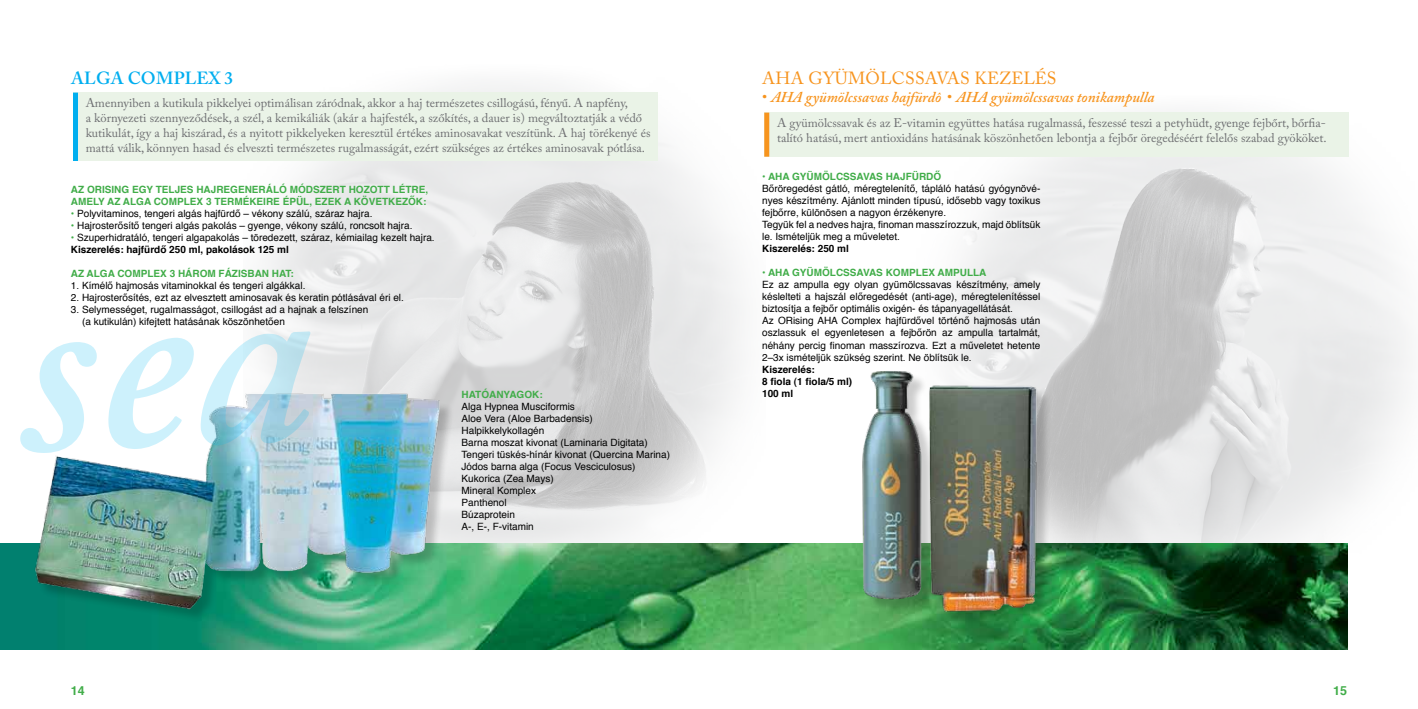
<style>
.page{position:relative;width:1418px;height:709px;background:#fff}
.page>*{position:absolute;margin:0;border:0;box-sizing:border-box;transform-origin:0 0}
.t1{font:17.5px "Adobe Caslon Pro";letter-spacing:.015em;color:#f7941e}
.t2{font:600 17.5px "Adobe Caslon Pro";letter-spacing:.015em;color:#00aeef}
.t3{font:italic 600 15px "Adobe Caslon Pro";color:#f7941e}
.t4{font:12.5px/15px "Adobe Caslon Pro";color:#6d6e71}
.t5{font:700 12.5px "Helvetica";color:#41ad49}
.t6{font:10px/12px "Helvetica";color:#000}
.t7{font:700 10px "Helvetica";color:#41ad49}
.t8{font:700 10px/12px "Helvetica";color:#000}
.s1{font-weight:400;font-style:normal}
.s2{font-weight:700;color:#41ad49}
.s3{font-weight:700}
</style>
<div class="page">
<img style="left:901px;top:112px;width:507px;height:495px">
<img style="left:244px;top:84px;width:522px;height:444px">
<div style="left:73px;top:93px;width:585px;height:68px;background:#eaf3e7"></div>
<div style="left:764px;top:113px;width:585px;height:44px;background:#eaf3e7"></div>
<div style="left:73px;top:93px;width:5px;height:68px;background:#00aeef"></div>
<div style="left:764px;top:113px;width:5px;height:44px;background:#f7941e"></div>
<img style="left:0;top:543px;width:1346px;height:106px">
<img style="left:829px;top:353px;width:228px;height:271px">
<div style="left:37px;top:395px;width:417px;height:228px;background:#000;opacity:.2"></div>
<img style="left:25px;top:365px;width:602px;height:248px">
<svg style="left:25px;top:331px;width:290px;height:123px"></svg>
<h1 class="t2" style="left:71px;top:67px;width:164px">ALGA COMPLEX 3</h1>
<h1 class="t1" style="left:762px;top:67px;width:130px">AHA gyüm ölcssavas</h1>
<h1 class="t1" style="left:974px;top:67px;width:80px">kezelés</h1>
<h2 class="t3" style="left:762px;top:88px;width:394px"><span class="s1">•</span> AHA gyümölcssavas hajfürdô <span class="s1">•</span> AHA gyümölcssavas tonikampulla</h2>
<p class="t4" style="left:86px;top:95px;width:566px">Amennyiben a kutikula pikkelyei optimálisan záródnak, akkor a haj természetes csillogású, fényű. A napfény,<br>a környezeti szennyeződések, a szél, a kemikáliák (akár a hajfesték, a szőkítés, a dauer is) megváltoztatják a védő kutikulát, így a haj kiszárad, és a nyitott pikkelyeken keresztül értékes aminosavakat veszítünk. A haj törékenyé és mattá válik, könnyen hasad és elveszti természetes rugalmasságát, ezért szükséges az értékes aminosavak pótlása.</p>
<p class="t4" style="left:777px;top:115px;width:551px">A gyümölcssavak és az E-vitamin együttes hatása rugalmassá, feszessé teszi a petyhüdt, gyenge fejbőrt, bőrfia&shy;talító hatású, mert antioxidáns hatásának köszönhetően lebontja a fejbőr öregedéséért felelős szabad gyököket.</p>
<p class="t7" style="left:71px;top:182px;width:38px">AZ ORISING</p>
<p class="t7" style="left:132px;top:182px;width:93px">EGY TELJES HAJREGENER</p>
<p class="t7" style="left:266px;top:182px;width:48px">ÁLÓ MÓDSZERT</p>
<p class="t7" style="left:349px;top:182px;width:8px">HOZOTT</p>
<p class="t7" style="left:392px;top:182px;width:14px">LÉTRE</p>
<p class="t7" style="left:425px;top:182px;width:4px">,</p>
<p class="t7" style="left:71px;top:194px;width:9px">AME</p>
<p class="t7" style="left:93px;top:194px;width:77px">LY AZ ALGA COMP</p>
<p class="t7" style="left:184px;top:194px;width:39px">LEX 3 TERMÉKEIRE</p>
<p class="t7" style="left:283px;top:194px;width:8px">ÉPÜ</p>
<p class="t7" style="left:303px;top:194px;width:20px">L, EZEK</p>
<p class="t7" style="left:344px;top:194px;width:40px">A KÖVETKEZŐK</p>
<p class="t7" style="left:423px;top:194px;width:5px">:</p>
<p class="t6" style="left:71px;top:208px;width:303px"><span class="s2">•</span> Polyvitaminos, tengeri algás hajfürdő – vékony szálú, száraz hajra.</p>
<p class="t6" style="left:71px;top:220px;width:343px"><span class="s2">•</span> Hajrosterősítő tengeri algás pakolás – gyenge, vékony szálú, roncsolt hajra.</p>
<p class="t6" style="left:71px;top:232px;width:365px"><span class="s2">•</span> Szuperhidratáló, tengeri algapakolás – töredezett, száraz, kémiailag kezelt hajra.<br><span class="s3">KISZERELÉS: HAJFÜRDŐ 250 ML, PAKOLÁSOK 125 ML</span></p>
<p class="t7" style="left:71px;top:266px;width:63px">AZ ALGA COMP</p>
<p class="t7" style="left:147px;top:266px;width:54px">LEX 3 HÁROM</p>
<p class="t7" style="left:218px;top:266px;width:77px">FÁZIS BAN HAT:</p>
<p class="t6" style="left:71px;top:280px;width:236px">1. Kímélő hajmosás vitaminokkal és tengeri algákkal.</p>
<p class="t6" style="left:71px;top:292px;width:334px">2. Hajrosterősítés, ezt az elvesztett aminosavak és keratin pótlásával éri el.</p>
<p class="t6" style="left:82px;top:304px;width:288px;text-indent:-11px">3. Selymességet, rugalmasságot, csillogást ad a hajnak a felszínen (a kutikulán) kifejtett hatásának köszönhetően</p>
<p class="t7" style="left:461px;top:386px;width:57px">HATÓANYAGOK</p>
<p class="t7" style="left:539px;top:386px;width:5px">:</p>
<p class="t6" style="left:461px;top:400px;width:210px">Alga Hypnea Musciformis<br>Aloe Vera (Aloe Barbadensis)<br>Halpikkelykollagén<br>Barna moszat kivonat (Laminaria Digitata)<br>Tengeri tüskés-hínár kivonat (Quercina Marina)<br>Jódos barna alga (Focus Vesciculosus)<br>Kukorica (Zea Mays)<br>Mineral Komplex<br>Panthenol<br>Búzaprotein<br>A-, E-, F-vitamin</p>
<p class="t7" style="left:762px;top:169px;width:82px">• AHA GYÜMÖLCSSA</p>
<p class="t7" style="left:863px;top:169px;width:57px">VAS HAJFÜRD</p>
<p class="t7" style="left:933px;top:169px;width:9px">Ő</p>
<p class="t6" style="left:762px;top:183px;width:280px">Bőröregedést gátló, méregtelenítő, tápláló hatású gyógynövé&shy;nyes készítmény. Ajánlott minden típusú, idősebb vagy toxikus fejbőrre, különösen a nagyon érzékenyre.<br>Tegyük fel a nedves hajra, finoman masszírozzuk, majd öblítsük le. Ismételjük meg a műveletet.</p>
<p class="t8" style="left:762px;top:243px;width:88px">KISZERELÉS: 250 ML</p>
<p class="t7" style="left:762px;top:265px;width:82px">• AHA GYÜMÖLCSSA</p>
<p class="t7" style="left:863px;top:265px;width:31px">VAS KOMP</p>
<p class="t7" style="left:915px;top:265px;width:31px">LEX AMP</p>
<p class="t7" style="left:959px;top:265px;width:27px">ULLA</p>
<p class="t6" style="left:762px;top:279px;width:280px">Ez az ampulla egy olyan gyümölcssavas készítmény, amely késlelteti a hajszál előregedését (anti-age), méregtelenítéssel biztosítja a fejbőr optimális oxigén- és tápanyagellátását.<br>Az ORising AHA Complex hajfürdővel történő hajmosás után oszlassuk el egyenletesen a fejbőrön az ampulla tartalmát, néhány percig finoman masszírozva. Ezt a műveletet hetente 2–3x ismételjük szükség szerint. Ne öblítsük le.</p>
<p class="t8" style="left:762px;top:363px;width:92px">KISZERELÉS:<br>8 FIOLA (1 FIOLA/5 ML)<br>100 ML</p>
<p class="t5" style="left:71px;top:680px;width:15px">14</p>
<p class="t5" style="left:1333px;top:680px;width:15px">15</p>
</div>
